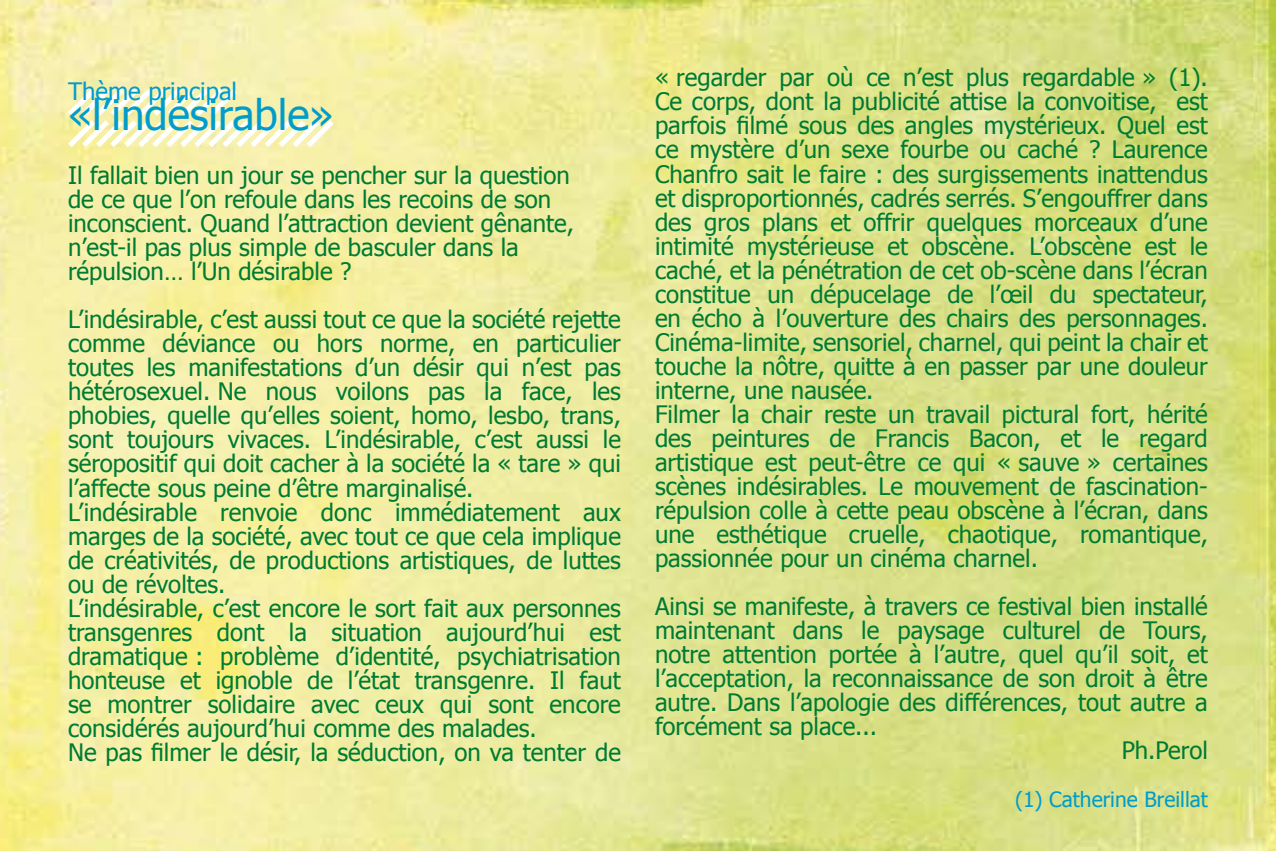
<style>
.page{position:relative;width:1276px;height:851px;background:#fff}
.page>*{position:absolute;margin:0;border:0;box-sizing:border-box;transform-origin:0 0}
.t1{font:42px "Tahoma";color:#009cca}
.t2{font:24px/24px "Tahoma";color:#007b34}
.t3{font:24px "Tahoma";color:#009cca}
.t4{font:21px "Tahoma";color:#009cca}
</style>
<div class="page">
<img style="left:0;top:0;width:1276px;height:850px">
<svg style="left:63px;top:83px;width:276px;height:69px"></svg>
<p class="t3" style="left:68px;top:75px;width:171px">Thème principal</p>
<h1 class="t1" style="left:68px;top:87px;width:267px">«l’indésirable»</h1>
<p class="t2" style="left:68px;top:162px;width:507px">Il fallait bien un jour se pencher sur la question de ce que l’on refoule dans les recoins de son inconscient. Quand l’attraction devient gênante, n’est-il pas plus simple de basculer dans la répulsion… l’Un désirable ?</p>
<p class="t2" style="left:68px;top:306px;width:554px">L’indésirable, c’est aussi tout ce que la société rejette comme déviance ou hors norme, en particulier toutes les manifestations d’un désir qui n’est pas hétérosexuel. Ne nous voilons pas la face, les phobies, quelle qu’elles soient, homo, lesbo, trans, sont toujours vivaces. L’indésirable, c’est aussi le séropositif qui doit cacher à la société la « tare » qui l’affecte sous peine d’être marginalisé.<br>L’indésirable renvoie donc immédiatement aux marges de la société, avec tout ce que cela implique de créativités, de productions artistiques, de luttes ou de révoltes.<br>L’indésirable, c’est encore le sort fait aux personnes transgenres dont la situation aujourd’hui est dramatique : problème d’identité, psychiatrisation honteuse et ignoble de l’état transgenre. Il faut se montrer solidaire avec ceux qui sont encore considérés aujourd’hui comme des malades.<br>Ne pas filmer le désir, la séduction, on va tenter de</p>
<p class="t2" style="left:655px;top:64px;width:554px">« regarder par où ce n’est plus regardable » (1).<br>Ce corps, dont la publicité attise la convoitise, est parfois filmé sous des angles mystérieux. Quel est ce mystère d’un sexe fourbe ou caché ? Laurence Chanfro sait le faire : des surgissements inattendus et disproportionnés, cadrés serrés. S’engouffrer dans des gros plans et offrir quelques morceaux d’une intimité mystérieuse et obscène. L’obscène est le caché, et la pénétration de cet ob-scène dans l’écran constitue un dépucelage de l’œil du spectateur, en écho à l’ouverture des chairs des personnages.<br>Cinéma-limite, sensoriel, charnel, qui peint la chair et touche la nôtre, quitte à en passer par une douleur interne, une nausée.<br>Filmer la chair reste un travail pictural fort, hérité des peintures de Francis Bacon, et le regard artistique est peut-être ce qui « sauve » certaines scènes indésirables. Le mouvement de fascination&shy;répulsion colle à cette peau obscène à l’écran, dans une esthétique cruelle, chaotique, romantique, passionnée pour un cinéma charnel.</p>
<p class="t2" style="left:655px;top:592px;width:554px">Ainsi se manifeste, à travers ce festival bien installé</p>
<p class="t2" style="left:655px;top:616px;width:554px">maintenant dans le paysage culturel de Tours,</p>
<p class="t2" style="left:655px;top:640px;width:554px">notre attention portée à l’autre, quel qu’il soit, et</p>
<p class="t2" style="left:655px;top:664px;width:554px">l’acceptation, la reconnaissance de son droit à être</p>
<p class="t2" style="left:655px;top:688px;width:554px">autre. Dans l’apologie des différences, tout autre a</p>
<p class="t2" style="left:655px;top:712px;width:224px">forcément sa place...</p>
<p class="t2" style="left:1121px;top:736px;width:88px">Ph.Perol</p>
<p class="t4" style="left:1015px;top:785px;width:194px">(1) Catherine Breillat</p>
</div>
